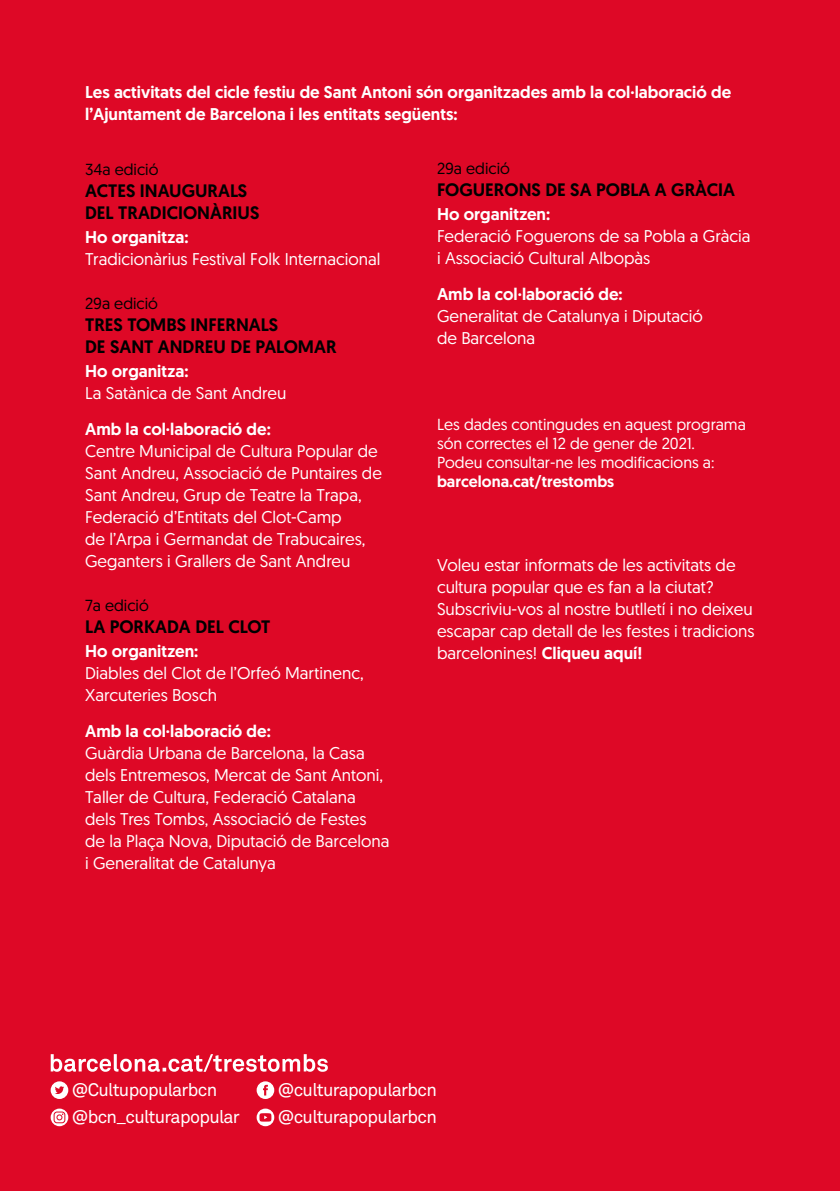
<style>
.page{position:relative;width:840px;height:1191px;background:#fff}
.page>*{position:absolute;margin:0;border:0;box-sizing:border-box;transform-origin:0 0}
.t1{font:500 18px/22px "Geomanist";color:#000}
.t2{font:18px/26.8px "Akkurat";letter-spacing:-.04em;color:#fff}
.t3{font:17px/22px "Geomanist";color:#fff}
.t4{font:500 17px/22px "Geomanist";color:#fff}
.t5{font:16px/19px "Geomanist";color:#fff}
.t6{font:16px "Geomanist";color:#000}
.t7{font:500 16px "Geomanist";color:#fff}
.s1{font-weight:500}
</style>
<div class="page">
<div style="left:0;top:0;width:839px;height:1191px;background:#de0826"></div>
<svg style="left:51px;top:1054px;width:277px;height:17px"></svg>
<svg style="left:256px;top:1081px;width:18px;height:18px"></svg>
<svg style="left:51px;top:1081px;width:17px;height:18px"></svg>
<svg style="left:256px;top:1108px;width:18px;height:18px"></svg>
<svg style="left:259px;top:1113px;width:12px;height:8px"></svg>
<svg style="left:51px;top:1108px;width:17px;height:18px"></svg>
<svg style="left:54px;top:1111px;width:11px;height:12px"></svg>
<p class="t4" style="left:85px;top:81px;width:647px">Les activitats del cicle festiu de Sant Antoni són organitzades amb la col·laboració de l’Ajuntament de Barcelona i les entitats següents:</p>
<p class="t6" style="left:85px;top:159px;width:75px">34a edició</p>
<p class="t1" style="left:85px;top:179px;width:176px">ACTES INAUGURALS<br>DEL TRADICIONÀRIUS</p>
<p class="t4" style="left:85px;top:226px;width:105px">Ho organitza:</p>
<p class="t3" style="left:85px;top:248px;width:297px">Tradicionàrius Festival Folk Internacional</p>
<p class="t6" style="left:85px;top:293px;width:74px">29a edició</p>
<p class="t1" style="left:85px;top:313px;width:253px">TRES TOMBS INFERNALS<br>DE SANT ANDREU DE PALOMAR</p>
<p class="t4" style="left:85px;top:360px;width:105px">Ho organitza:</p>
<p class="t3" style="left:85px;top:382px;width:202px">La Satànica de Sant Andreu</p>
<p class="t4" style="left:85px;top:418px;width:187px">Amb la col·laboració de:</p>
<p class="t3" style="left:85px;top:440px;width:298px">Centre Municipal de Cultura Popular de Sant Andreu, Associació de Puntaires de Sant Andreu, Grup de Teatre la Trapa, Federació d’Entitats del Clot-Camp<br>de l’Arpa i Germandat de Trabucaires, Geganters i Grallers de Sant Andreu</p>
<p class="t6" style="left:85px;top:595px;width:65px">7a edició</p>
<p class="t1" style="left:85px;top:615px;width:186px">LA PORKADA DEL CLOT</p>
<p class="t4" style="left:85px;top:640px;width:115px">Ho organitzen:</p>
<p class="t3" style="left:85px;top:662px;width:280px">Diables del Clot de l’Orfeó Martinenc,<br>Xarcuteries Bosch</p>
<p class="t4" style="left:85px;top:720px;width:187px">Amb la col·laboració de:</p>
<p class="t3" style="left:85px;top:742px;width:305px">Guàrdia Urbana de Barcelona, la Casa dels Entremesos, Mercat de Sant Antoni, Taller de Cultura, Federació Catalana dels Tres Tombs, Associació de Festes de la Plaça Nova, Diputació de Barcelona i Generalitat de Catalunya</p>
<p class="t6" style="left:437px;top:158px;width:74px">29a edició</p>
<p class="t1" style="left:437px;top:179px;width:299px">FOGUERONS DE SA POBLA A GRÀCIA</p>
<p class="t4" style="left:437px;top:203px;width:115px">Ho organitzen:</p>
<p class="t3" style="left:437px;top:225px;width:315px">Federació Foguerons de sa Pobla a Gràcia i Associació Cultural Albopàs</p>
<p class="t4" style="left:437px;top:283px;width:187px">Amb la col·laboració de:</p>
<p class="t3" style="left:437px;top:305px;width:267px">Generalitat de Catalunya i Diputació de Barcelona</p>
<p class="t5" style="left:437px;top:414px;width:310px">Les dades contingudes en aquest programa són correctes el 12 de gener de 2021.<br>Podeu consultar-ne les modificacions a:</p>
<p class="t7" style="left:437px;top:470px;width:179px">barcelona.cat/trestombs</p>
<p class="t3" style="left:437px;top:553px;width:319px">Voleu estar informats de les activitats de cultura popular que es fan a la ciutat?<br>Subscriviu-vos al nostre butlletí i no deixeu escapar cap detall de les festes i tradicions barcelonines! <span class="s1">Cliqueu aquí!</span></p>
<p class="t2" style="left:71px;top:1076px;width:170px">@Cultupopularbcn @bcn_culturapopular</p>
<p class="t2" style="left:277px;top:1076px;width:161px">@culturapopularbcn</p>
<p class="t2" style="left:277px;top:1103px;width:161px">@culturapopularbcn</p>
</div>
